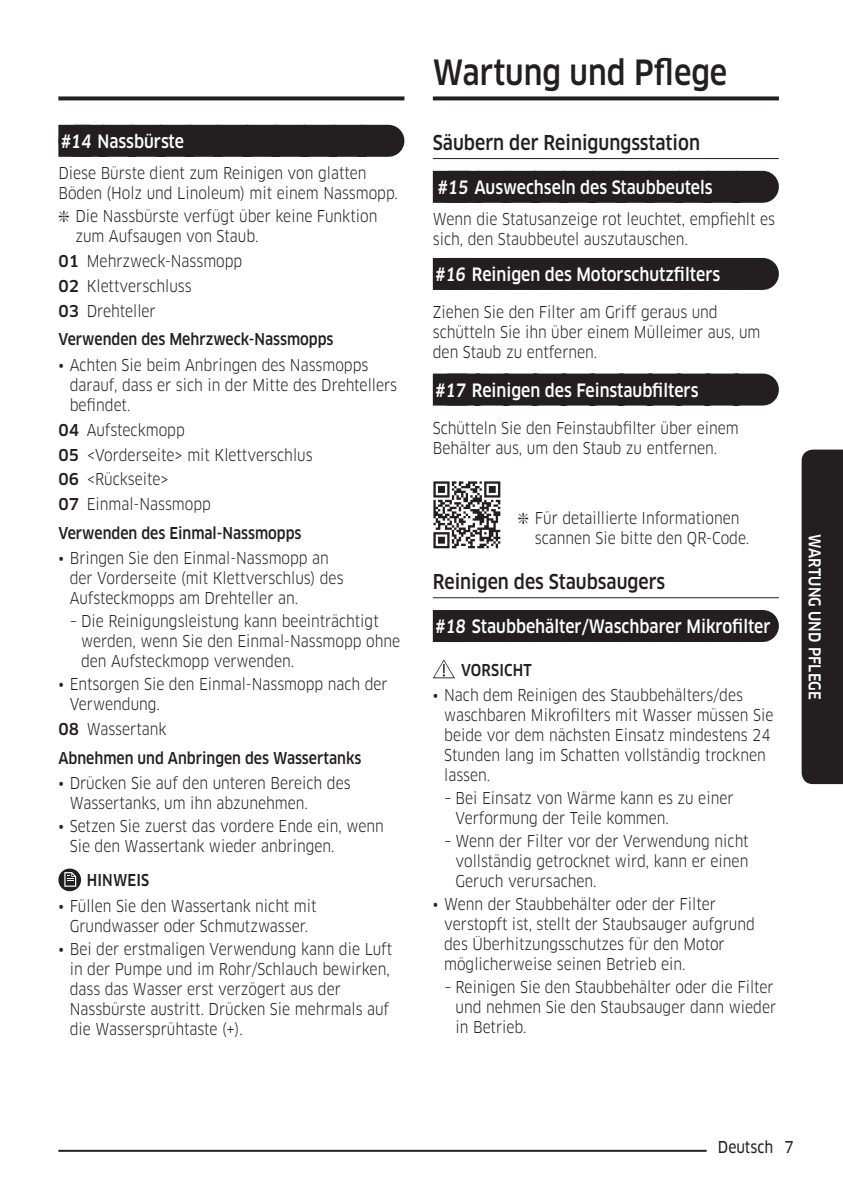
<style>
.page{position:relative;width:843px;height:1194px;background:#fff}
.page>*{position:absolute;margin:0;border:0;box-sizing:border-box;transform-origin:0 0}
.t1{font:500 34px "Samsung Clan Pro";color:#231f20;scale:.88 1}
.t2{font:500 20px "Samsung Clan Pro";color:#231f20;scale:.88 1}
.t3{font:500 18px "Samsung Clan Pro";color:#fff;scale:.88 1}
.t4{font:16px/20px "Samsung Clan Pro";color:#231f20;scale:.88 1}
.t5{font:500 16px "Samsung Clan Pro";color:#231f20;scale:.88 1}
.t6{font:500 16px/28.4px "Samsung Clan Pro";color:#231f20}
.t7{font:500 16px "Samsung Clan Pro";color:#fff;scale:.88 1}
.t8{font:16px "Samsung Clan Pro News";color:#231f20;scale:.88 1}
.s1{font-weight:500}
.s2{font-weight:400}
</style>
<div class="page">
<div style="left:801px;top:450px;width:41px;height:334px;background:#231f20"></div>
<div style="left:91px;top:125px;width:297px;height:32px;background:#231f20"></div>
<div style="left:58px;top:125px;width:33px;height:32px;background:#231f20"></div>
<hr style="left:433px;top:158px;width:345px;height:1px;background:#231f20">
<div style="left:470px;top:171px;width:292px;height:32px;background:#231f20"></div>
<div style="left:433px;top:171px;width:37px;height:32px;background:#231f20"></div>
<div style="left:467px;top:258px;width:295px;height:32px;background:#231f20"></div>
<div style="left:433px;top:258px;width:34px;height:32px;background:#231f20"></div>
<div style="left:467px;top:374px;width:295px;height:32px;background:#231f20"></div>
<div style="left:433px;top:374px;width:34px;height:32px;background:#231f20"></div>
<hr style="left:433px;top:597px;width:345px;height:1px;background:#231f20">
<div style="left:467px;top:610px;width:295px;height:32px;background:#231f20"></div>
<div style="left:433px;top:610px;width:34px;height:32px;background:#231f20"></div>
<svg style="left:433px;top:481px;width:67px;height:67px"></svg>
<svg style="left:58px;top:868px;width:23px;height:23px"></svg>
<svg style="left:64px;top:872px;width:12px;height:15px"></svg>
<svg style="left:433px;top:659px;width:22px;height:19px"></svg>
<svg style="left:433px;top:96px;width:345px;height:4px"></svg>
<svg style="left:58px;top:96px;width:346px;height:4px"></svg>
<hr style="left:58px;top:1150px;width:720px;height:2px;background:#231f20">
<div style="left:706px;top:1147px;width:72px;height:6px;background:#fff"></div>
<p class="t3" style="left:60px;top:131px;width:142px">#14 Nassbürste</p>
<p class="t4" style="left:58px;top:163px;width:387px">Diese Bürste dient zum Reinigen von glatten<br>Böden (Holz und Linoleum) mit einem Nassmopp.</p>
<p class="t4" style="left:75px;top:206px;width:344px;text-indent:-17px">❇ Die Nassbürste verfügt über keine Funktion zum Aufsaugen von Staub.</p>
<p class="t4" style="left:58px;top:249px;width:210px;line-height:24.8px"><span class="s1">01</span> Mehrzweck-Nassmopp<br><span class="s1">02</span> Klettverschluss<br><span class="s1">03</span> Drehteller</p>
<p class="t5" style="left:58px;top:330px;width:314px">Verwenden des Mehrzweck-Nassmopps</p>
<p class="t4" style="left:70px;top:355px;width:373px;text-indent:-11px">• Achten Sie beim Anbringen des Nassmopps darauf, dass er sich in der Mitte des Drehtellers befindet.</p>
<p class="t4" style="left:58px;top:417px;width:290px;line-height:24.8px"><span class="s1">04</span> Aufsteckmopp<br><span class="s1">05</span> &lt;Vorderseite&gt; mit Klettverschlus<br><span class="s1">06</span> &lt;Rückseite&gt;<br><span class="s1">07</span> Einmal-Nassmopp</p>
<p class="t5" style="left:58px;top:523px;width:278px">Verwenden des Einmal-Nassmopps</p>
<p class="t4" style="left:70px;top:549px;width:312px;text-indent:-11px">• Bringen Sie den Einmal-Nassmopp an der Vorderseite (mit Klettverschlus) des<br>Aufsteckmopps am Drehteller an.</p>
<p class="t4" style="left:81px;top:611px;width:364px;text-indent:-11px">– Die Reinigungsleistung kann beeinträchtigt werden, wenn Sie den Einmal-Nassmopp ohne den Aufsteckmopp verwenden.</p>
<p class="t4" style="left:70px;top:674px;width:363px;text-indent:-11px">• Entsorgen Sie den Einmal-Nassmopp nach der<br>Verwendung.</p>
<p class="t6" style="left:58px;top:715px;width:304px">08 <span class="s2">Wassertank<br></span>Abnehmen und Anbringen des Wassertanks</p>
<p class="t4" style="left:70px;top:773px;width:320px;text-indent:-11px">• Drücken Sie auf den unteren Bereich des<br>Wassertanks, um ihn abzunehmen.</p>
<p class="t4" style="left:70px;top:816px;width:358px;text-indent:-11px">• Setzen Sie zuerst das vordere Ende ein, wenn<br>Sie den Wassertank wieder anbringen.</p>
<p class="t5" style="left:87px;top:871px;width:72px">HINWEIS</p>
<p class="t4" style="left:58px;top:896px;width:295px;text-align:center">• Füllen Sie den Wassertank nicht mit<br>Grundwasser oder Schmutzwasser.</p>
<p class="t4" style="left:70px;top:939px;width:368px;text-indent:-11px">• Bei der erstmaligen Verwendung kann die Luft in der Pumpe und im Rohr/Schlauch bewirken, dass das Wasser erst verzögert aus der Nassbürste austritt. Drücken Sie mehrmals auf die Wassersprühtaste (+).</p>
<h1 class="t1" style="left:433px;top:53px;width:336px">Wartung und Pflege</h1>
<p class="t2" style="left:433px;top:130px;width:305px">Säubern der Reinigungsstation</p>
<p class="t3" style="left:437px;top:177px;width:314px">#15 Auswechseln des Staubbeutels</p>
<p class="t4" style="left:433px;top:209px;width:390px">Wenn die Statusanzeige rot leuchtet, empfiehlt es sich, den Staubbeutel auszutauschen.</p>
<p class="t3" style="left:434px;top:264px;width:326px">#16 Reinigen des Motorschutzfilters</p>
<p class="t4" style="left:433px;top:302px;width:374px">Ziehen Sie den Filter am Griff geraus und schütteln Sie ihn über einem Mülleimer aus, um den Staub zu entfernen.</p>
<p class="t3" style="left:434px;top:379px;width:301px">#17 Reinigen des Feinstaubfilters</p>
<p class="t4" style="left:433px;top:418px;width:349px">Schütteln Sie den Feinstaubfilter über einem<br>Behälter aus, um den Staub zu entfernen.</p>
<p class="t4" style="left:535px;top:508px;width:245px;text-indent:-17px">❇ Für detaillierte Informationen scannen Sie bitte den QR-Code.</p>
<p class="t2" style="left:433px;top:570px;width:265px">Reinigen des Staubsaugers</p>
<p class="t3" style="left:434px;top:616px;width:383px">#18 Staubbehälter/Waschbarer Mikrofilter</p>
<p class="t5" style="left:461px;top:660px;width:82px">VORSICHT</p>
<p class="t4" style="left:444px;top:685px;width:375px;text-indent:-11px">• Nach dem Reinigen des Staubbehälters/des waschbaren Mikrofilters mit Wasser müssen Sie beide vor dem nächsten Einsatz mindestens 24<br>Stunden lang im Schatten vollständig trocknen lassen.</p>
<p class="t4" style="left:455px;top:788px;width:317px;text-indent:-11px">– Bei Einsatz von Wärme kann es zu einer<br>Verformung der Teile kommen.</p>
<p class="t4" style="left:455px;top:831px;width:334px;text-align:justify;text-indent:-11px">– Wenn der Filter vor der Verwendung nicht vollständig getrocknet wird, kann er einen Geruch verursachen.</p>
<p class="t4" style="left:444px;top:894px;width:354px;text-indent:-11px">• Wenn der Staubbehälter oder der Filter verstopft ist, stellt der Staubsauger aufgrund des Überhitzungsschutzes für den Motor möglicherweise seinen Betrieb ein.</p>
<p class="t4" style="left:455px;top:977px;width:366px;text-indent:-11px">– Reinigen Sie den Staubbehälter oder die Filter und nehmen Sie den Staubsauger dann wieder in Betrieb.</p>
<p class="t7" style="left:823px;top:534px;width:188px;rotate:90deg">Wartung und Pflege</p>
<p class="t8" style="left:717px;top:1137px;width:88px">Deutsch 7</p>
</div>
